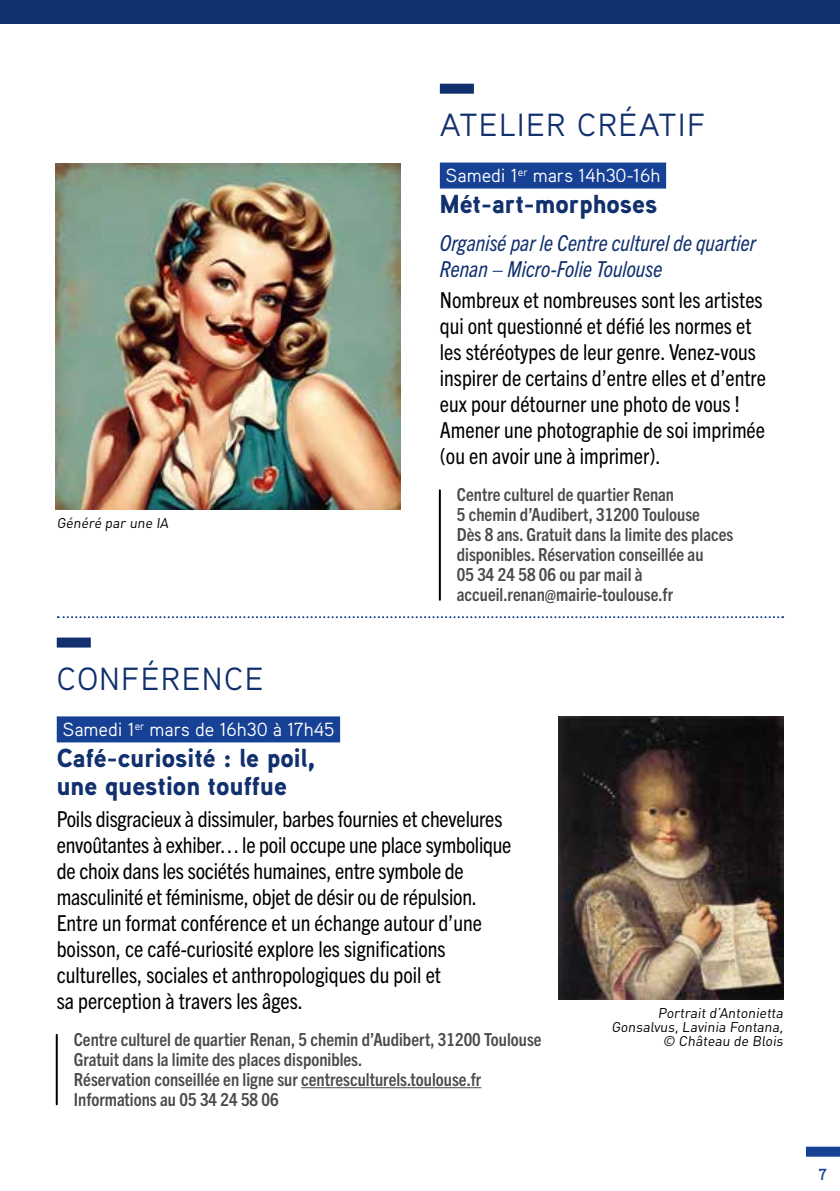
<style>
.page{position:relative;width:840px;height:1191px;background:#fff}
.page>*{position:absolute;margin:0;border:0;box-sizing:border-box;transform-origin:0 0}
.t1{font:32px "Aaux Pro";letter-spacing:.04em;color:#11306e}
.t2{font:900 26px/28px "Aaux Pro";color:#11306e}
.t3{font:condensed 22px/26px "Trade Gothic Next LT Pro";color:#000}
.t4{font:italic condensed 22px/26px "Trade Gothic Next LT Pro";color:#11306e}
.t5{font:19px "Aaux Pro";color:#fff}
.t6{font:700 condensed 18px/20px "Trade Gothic Next LT Pro";color:#4a4a49}
.t7{font:700 16px "Aaux Pro";color:#164194}
.t8{font:14px/14px "DIN";color:#000;text-align:right}
</style>
<div class="page">
<div style="left:0;top:0;width:839px;height:24px;background:#11306e"></div>
<div style="left:439px;top:162px;width:226px;height:26px;background:#164194"></div>
<hr style="left:438px;top:490px;width:2px;height:110px;background:#000">
<div style="left:439px;top:84px;width:34px;height:10px;background:#11306e"></div>
<div style="left:57px;top:716px;width:283px;height:26px;background:#164194"></div>
<hr style="left:56px;top:1034px;width:2px;height:70px;background:#000">
<hr style="left:301px;top:1087px;width:180px;height:1px;background:#4a4a49">
<div style="left:57px;top:637px;width:34px;height:10px;background:#11306e"></div>
<img style="left:558px;top:717px;width:224px;height:282px">
<img style="left:56px;top:163px;width:344px;height:346px">
<svg style="left:58px;top:616px;width:724px;height:2px"></svg>
<div style="left:805px;top:1146px;width:34px;height:10px;background:#164194"></div>
<p class="t8" style="left:57px;top:515px;width:115px">Généré par une IA</p>
<h1 class="t1" style="left:439px;top:104px;width:267px">ATELIER CRÉATIF</h1>
<p class="t5" style="left:445px;top:164px;width:216px">Samedi 1<sup>er</sup> mars 14h30-16h</p>
<p class="t2" style="left:439px;top:189px;width:219px">Mét-art-morphoses</p>
<p class="t4" style="left:439px;top:228px;width:317px">Organisé par le Centre culturel de quartier<br>Renan – Micro-Folie Toulouse</p>
<p class="t3" style="left:439px;top:286px;width:327px">Nombreux et nombreuses sont les artistes qui ont questionné et défié les normes et les stéréotypes de leur genre. Venez-vous inspirer de certains d’entre elles et d’entre eux pour détourner une photo de vous !<br>Amener une photographie de soi imprimée (ou en avoir une à imprimer).</p>
<p class="t6" style="left:456px;top:484px;width:278px">Centre culturel de quartier Renan<br>5 chemin d’Audibert, 31200 Toulouse<br>Dès 8 ans. Gratuit dans la limite des places disponibles. Réservation conseillée au<br>05 34 24 58 06 ou par mail à accueil.renan@mairie-toulouse.fr</p>
<h1 class="t1" style="left:57px;top:658px;width:208px">CONFÉRENCE</h1>
<p class="t5" style="left:62px;top:717px;width:273px">Samedi 1<sup>er</sup> mars de 16h30 à 17h45</p>
<p class="t2" style="left:57px;top:743px;width:260px">Café-curiosité : le poil, une question touffue</p>
<p class="t3" style="left:57px;top:804px;width:456px">Poils disgracieux à dissimuler, barbes fournies et chevelures envoûtantes à exhiber… le poil occupe une place symbolique de choix dans les sociétés humaines, entre symbole de masculinité et féminisme, objet de désir ou de répulsion.<br>Entre un format conférence et un échange autour d’une boisson, ce café-curiosité explore les significations culturelles, sociales et anthropologiques du poil et<br>sa perception à travers les âges.</p>
<p class="t6" style="left:74px;top:1028px;width:469px">Centre culturel de quartier Renan, 5 chemin d’Audibert, 31200 Toulouse Gratuit dans la limite des places disponibles.<br>Réservation conseillée en ligne sur centresculturels.toulouse.fr Informations au 05 34 24 58 06</p>
<p class="t8" style="left:611px;top:1005px;width:175px">Portrait d’Antonietta<br>Gonsalvus, Lavinia Fontana, © Château de Blois</p>
<p class="t7" style="left:818px;top:1163px;width:10px">7</p>
</div>
